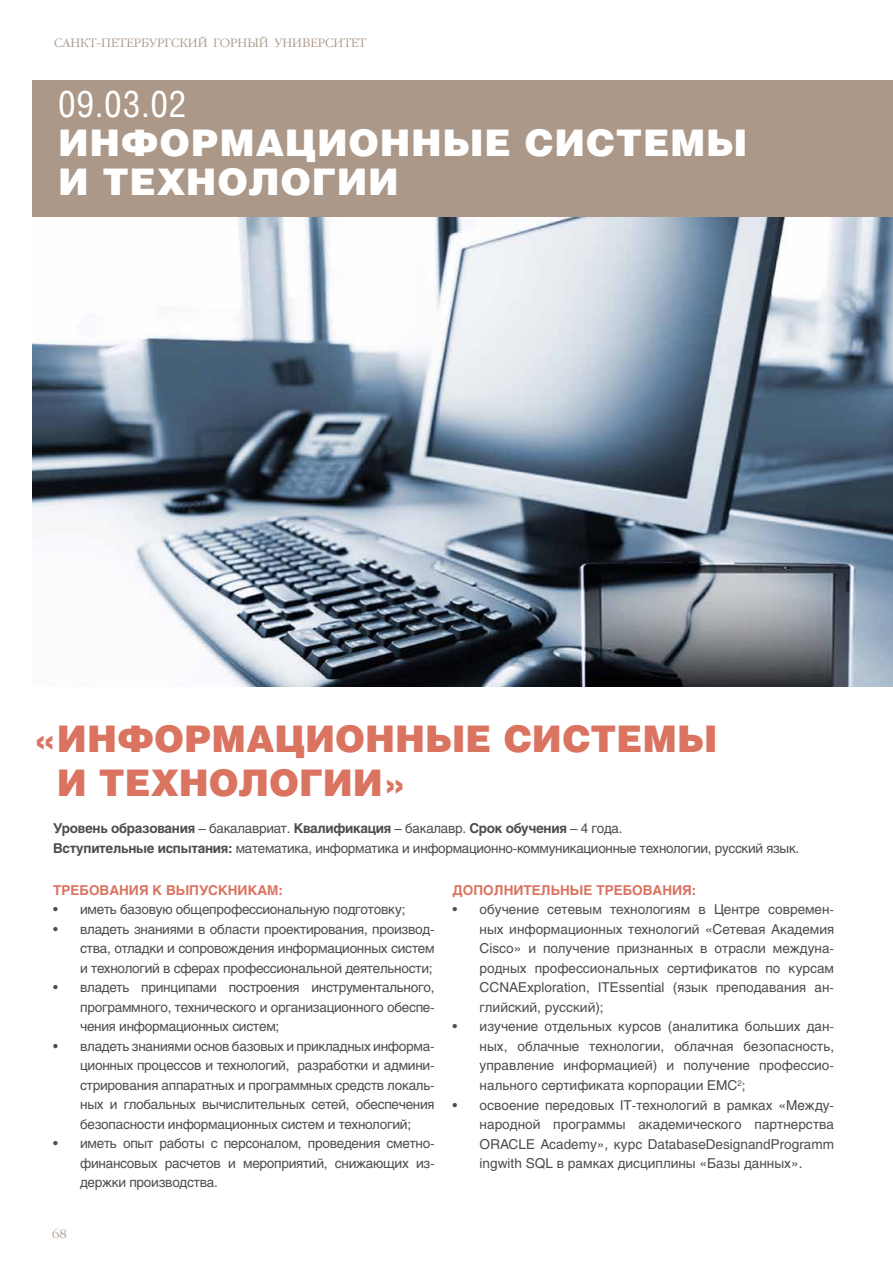
<style>
.page{position:relative;width:893px;height:1263px;background:#fff}
.page>*{position:absolute;margin:0;border:0;box-sizing:border-box;transform-origin:0 0}
.t1{font:900 36.75px/44.1px "Helios";color:#da7461}
.t2{font:900 36.75px/39px "Helios";letter-spacing:.02em;color:#fff}
.t3{font:36.75px "Helios Cond";color:#fff}
.t4{font:13.5px/19.5px "Helios";color:#4d4d4f;text-align:justify}
.t5{font:700 13.5px "Helios";color:#da7461}
.t6{font:300 12px "Garamond C";color:#ab9888}
.s1{font-weight:700}
</style>
<div class="page">
<img style="left:33px;top:217px;width:860px;height:470px">
<div style="left:33px;top:81px;width:860px;height:136px;background:#ab9888"></div>
<p class="t6" style="left:54px;top:36px;width:231px">Санкт-Петербургский ГОРНЫЙ УНИ</p>
<p class="t6" style="left:302px;top:36px;width:41px">ВЕРСИТЕТ</p>
<h1 class="t3" style="left:58px;top:82px;width:130px">09.03.02</h1>
<h1 class="t2" style="left:58px;top:122px;width:691px">ИНФОРМАЦИОННЫЕ СИСТЕМЫ<br>И ТЕХНОЛОГИИ</h1>
<h1 class="t1" style="left:57px;top:715px;width:662px;text-indent:-24px">«ИНФОРМАЦИОННЫЕ СИСТЕМЫ<br>И ТЕХНОЛОГИИ»</h1>
<p class="t4" style="left:53px;top:819px;width:748px"><span class="s1">Уровень образования</span> – бакалавриат. <span class="s1">Квалификация</span> – бакалавр. <span class="s1">Срок обучения</span> – 4 года.<br><span class="s1">Вступительные испытания:</span> математика, информатика и информационно-коммуникационные технологии, русский язык.</p>
<p class="t5" style="left:53px;top:882px;width:11px">ТРЕБОВАНИЯ</p>
<p class="t5" style="left:153px;top:882px;width:25px">К ВЫПУСКНИКАМ</p>
<p class="t5" style="left:279px;top:882px;width:6px">:</p>
<p class="t4" style="left:53px;top:900px;width:354px">• иметь базовую общепрофессиональную подготовку;</p>
<p class="t4" style="left:80px;top:919px;width:356px;text-indent:-27px">• владеть знаниями в области проектирования, производ&shy;ства, отладки и сопровождения информационных систем и технологий в сферах профессиональной деятельности;</p>
<p class="t4" style="left:80px;top:978px;width:356px;text-indent:-27px">• владеть принципами построения инструментального, программного, технического и организационного обеспе&shy;чения информационных систем;</p>
<p class="t4" style="left:80px;top:1036px;width:356px;text-indent:-27px">• владеть знаниями основ базовых и прикладных информа&shy;ционных процессов и технологий, разработки и админи&shy;стрирования аппаратных и программных средств локаль&shy;ных и глобальных вычислительных сетей, обеспечения безопасности информационных систем и технологий;</p>
<p class="t4" style="left:80px;top:1134px;width:356px;text-indent:-27px">• иметь опыт работы с персоналом, проведения сметно&shy;финансовых расчетов и мероприятий, снижающих из&shy;держки производства.</p>
<p class="t6" style="left:52px;top:1227px;width:16px">68</p>
<p class="t5" style="left:453px;top:882px;width:11px">ДОПОЛНИТЕЛЬНЫЕ</p>
<p class="t5" style="left:596px;top:882px;width:11px">ТРЕБОВАНИЯ</p>
<p class="t5" style="left:692px;top:882px;width:6px">:</p>
<p class="t4" style="left:480px;top:900px;width:356px;text-indent:-27px">• обучение сетевым технологиям в Центре современ&shy;ных информационных технологий «Сетевая Академия Cisco» и получение признанных в отрасли междуна&shy;родных профессиональных сертификатов по курсам CCNAExploration, ITEssential (язык преподавания ан&shy;глийский, русский);</p>
<p class="t4" style="left:480px;top:1017px;width:356px;text-indent:-27px">• изучение отдельных курсов (аналитика больших дан&shy;ных, облачные технологии, облачная безопасность, управление информацией) и получение профессио&shy;нального сертификата корпорации EMC<sup>2</sup>;</p>
<p class="t4" style="left:480px;top:1095px;width:356px;text-indent:-27px">• освоение передовых IТ-технологий в рамках «Между&shy;народной программы академического партнерства ORACLE Academy», курс DatabaseDesignandProgramm ingwith SQL в рамках дисциплины «Базы данных».</p>
</div>
